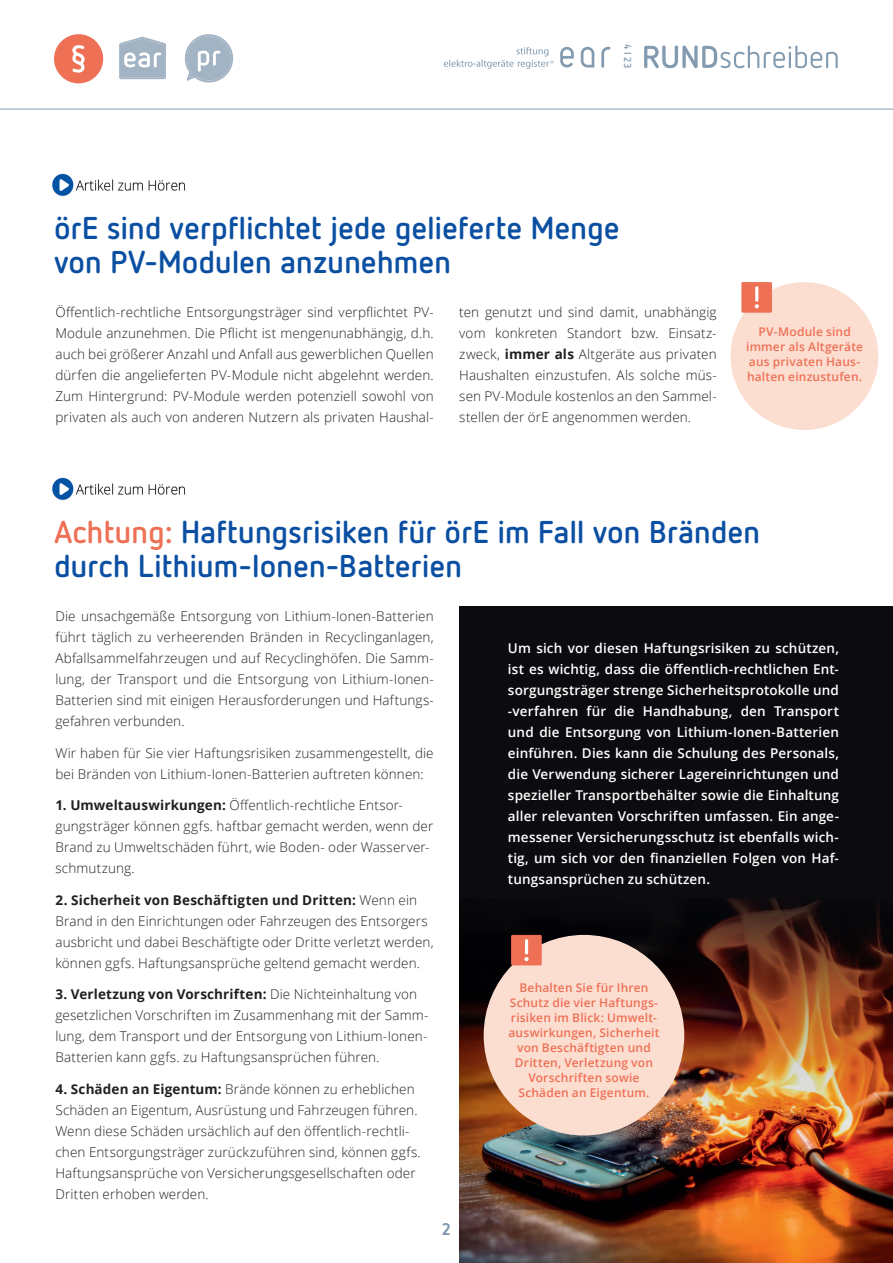
<style>
.page{position:relative;width:893px;height:1263px;background:#fff}
.page>*{position:absolute;margin:0;border:0;box-sizing:border-box;transform-origin:0 0}
.t1{font:700 31.5px/34.5px "Netto OT";letter-spacing:-.01em;color:#0a4fa2}
.t2{font:700 16.5px "Netto OT";color:#829bb0}
.t3{font:300 13.5px/21px "Open Sans";letter-spacing:.01em;color:#231f20}
.t4{font:600 13.5px/21px "Open Sans";letter-spacing:.01em;color:#fff;text-align:justify}
.t5{font:600 12px/15px "Open Sans";letter-spacing:.015em;color:#ee7055;text-align:center}
.t6{font:700 10.2px "Netto OT";color:#829bb0}
.s1{font-weight:700}
.s2{color:#ee7055}
</style>
<div class="page">
<svg style="left:560px;top:47px;width:14px;height:21px"></svg>
<svg style="left:581px;top:47px;width:13px;height:21px"></svg>
<svg style="left:601px;top:47px;width:9px;height:20px"></svg>
<svg style="left:444px;top:47px;width:109px;height:22px"></svg>
<div style="left:55px;top:35px;width:47px;height:47px;background:#ee7055;border-radius:50%"></div>
<div style="left:54px;top:34px;width:49px;height:49px;border:2px solid #ee7055;border-radius:50%"></div>
<hr style="left:0;top:109px;width:893px;height:1px;background:#829bb0">
<svg style="left:72px;top:45px;width:13px;height:28px"></svg>
<svg style="left:185px;top:34px;width:48px;height:48px"></svg>
<svg style="left:119px;top:37px;width:47px;height:42px"></svg>
<svg style="left:644px;top:45px;width:194px;height:23px"></svg>
<div style="left:730px;top:282px;width:148px;height:148px;background:#fcded1;border-radius:50%"></div>
<div style="left:742px;top:283px;width:29px;height:29px;background:#ee7055"></div>
<div style="left:741px;top:282px;width:31px;height:31px;border:1px solid #ee7055"></div>
<hr style="left:755px;top:286px;width:3px;height:16px;background:#fff;border-radius:2px">
<svg style="left:755px;top:304px;width:4px;height:4px"></svg>
<div style="left:459px;top:607px;width:434px;height:656px;background:#0c0c10"></div>
<img style="left:459px;top:898px;width:434px;height:365px">
<img style="left:52px;top:173px;width:133px;height:23px">
<img style="left:52px;top:477px;width:133px;height:23px">
<div style="left:484px;top:935px;width:200px;height:200px;background:#fcded1;border-radius:50%"></div>
<div style="left:512px;top:935px;width:29px;height:30px;background:#ee7055"></div>
<div style="left:511px;top:935px;width:31px;height:30px;border:1px solid #ee7055"></div>
<hr style="left:525px;top:939px;width:3px;height:15px;background:#fff;border-radius:2px">
<svg style="left:524px;top:957px;width:5px;height:4px"></svg>
<p class="t6" style="left:634px;top:44px;width:26px;rotate:90deg">4 I 23</p>
<h1 class="t1" style="left:54px;top:209px;width:567px">örE sind verpflichtet jede gelieferte Menge von PV-Modulen anzunehmen</h1>
<p class="t3" style="left:55px;top:301px;width:380px;text-align:justify">Öffentlich-rechtliche Entsorgungsträger sind verpflichtet PV-Module anzunehmen. Die Pflicht ist mengenunabhängig, d.h. auch bei größerer Anzahl und Anfall aus gewerblichen Quellen dürfen die angelieferten PV-Module nicht abgelehnt werden.<br>Zum Hintergrund: PV-Module werden potenziell sowohl von privaten als auch von anderen Nutzern als privaten Haushal-</p>
<p class="t3" style="left:459px;top:301px;width:259px;text-align:justify">ten genutzt und sind damit, unabhängig vom konkreten Standort bzw. Einsatz&shy;zweck, <span class="s1">immer als</span> Altgeräte aus privaten Haushalten einzustufen. Als solche müs&shy;sen PV-Module kostenlos an den Sammel&shy;stellen der örE angenommen werden.</p>
<p class="t5" style="left:746px;top:324px;width:118px">PV-Module sind immer als Altgeräte aus privaten Haus&shy;halten einzustufen.</p>
<h1 class="t1" style="left:54px;top:513px;width:708px"><span class="s2">Achtung:</span> Haftungsrisiken für örE im Fall von Bränden durch Lithium-Ionen-Batterien</h1>
<p class="t3" style="left:55px;top:605px;width:380px;text-align:justify">Die unsachgemäße Entsorgung von Lithium-Ionen-Batterien führt täglich zu verheerenden Bränden in Recyclinganlagen, Abfallsammelfahrzeugen und auf Recyclinghöfen. Die Samm&shy;lung, der Transport und die Entsorgung von Lithium-Ionen-Batterien sind mit einigen Herausforderungen und Haftungs&shy;gefahren verbunden.</p>
<p class="t3" style="left:55px;top:742px;width:380px">Wir haben für Sie vier Haftungsrisiken zusammengestellt, die bei Bränden von Lithium-Ionen-Batterien auftreten können:</p>
<p class="t3" style="left:55px;top:794px;width:379px"><span class="s1">1. Umweltauswirkungen:</span> Öffentlich-rechtliche Entsor&shy;gungsträger können ggfs. haftbar gemacht werden, wenn der Brand zu Umweltschäden führt, wie Boden- oder Wasserver&shy;schmutzung.</p>
<p class="t3" style="left:55px;top:889px;width:380px"><span class="s1">2. Sicherheit von Beschäftigten und Dritten:</span> Wenn ein Brand in den Einrichtungen oder Fahrzeugen des Entsorgers ausbricht und dabei Beschäftigte oder Dritte verletzt werden, können ggfs. Haftungsansprüche geltend gemacht werden.</p>
<p class="t3" style="left:55px;top:983px;width:374px"><span class="s1">3. Verletzung von Vorschriften:</span> Die Nichteinhaltung von gesetzlichen Vorschriften im Zusammenhang mit der Samm&shy;lung, dem Transport und der Entsorgung von Lithium-Ionen-Batterien kann ggfs. zu Haftungsansprüchen führen.</p>
<p class="t3" style="left:55px;top:1078px;width:367px"><span class="s1">4. Schäden an Eigentum:</span> Brände können zu erheblichen Schäden an Eigentum, Ausrüstung und Fahrzeugen führen.<br>Wenn diese Schäden ursächlich auf den öffentlich-rechtli&shy;chen Entsorgungsträger zurückzuführen sind, können ggfs.<br>Haftungsansprüche von Versicherungsgesellschaften oder Dritten erhoben werden.</p>
<p class="t2" style="left:442px;top:1219px;width:10px">2</p>
<p class="t4" style="left:508px;top:637px;width:333px">Um sich vor diesen Haftungsrisiken zu schützen, ist es wichtig, dass die öffentlich-rechtlichen Ent&shy;sorgungsträger strenge Sicherheitsprotokolle und -verfahren für die Handhabung, den Transport und die Entsorgung von Lithium-Ionen-Batterien einführen. Dies kann die Schulung des Personals, die Verwendung sicherer Lagereinrichtungen und spezieller Transportbehälter sowie die Einhaltung aller relevanten Vorschriften umfassen. Ein ange&shy;messener Versicherungsschutz ist ebenfalls wich&shy;tig, um sich vor den finanziellen Folgen von Haf&shy;tungsansprüchen zu schützen.</p>
<p class="t5" style="left:508px;top:980px;width:152px">Behalten Sie für Ihren<br>Schutz die vier Haftungs&shy;risiken im Blick: Umwelt&shy;auswirkungen, Sicherheit von Beschäftigten und<br>Dritten, Verletzung von<br>Vorschriften sowie<br>Schäden an Eigentum.</p>
</div>
